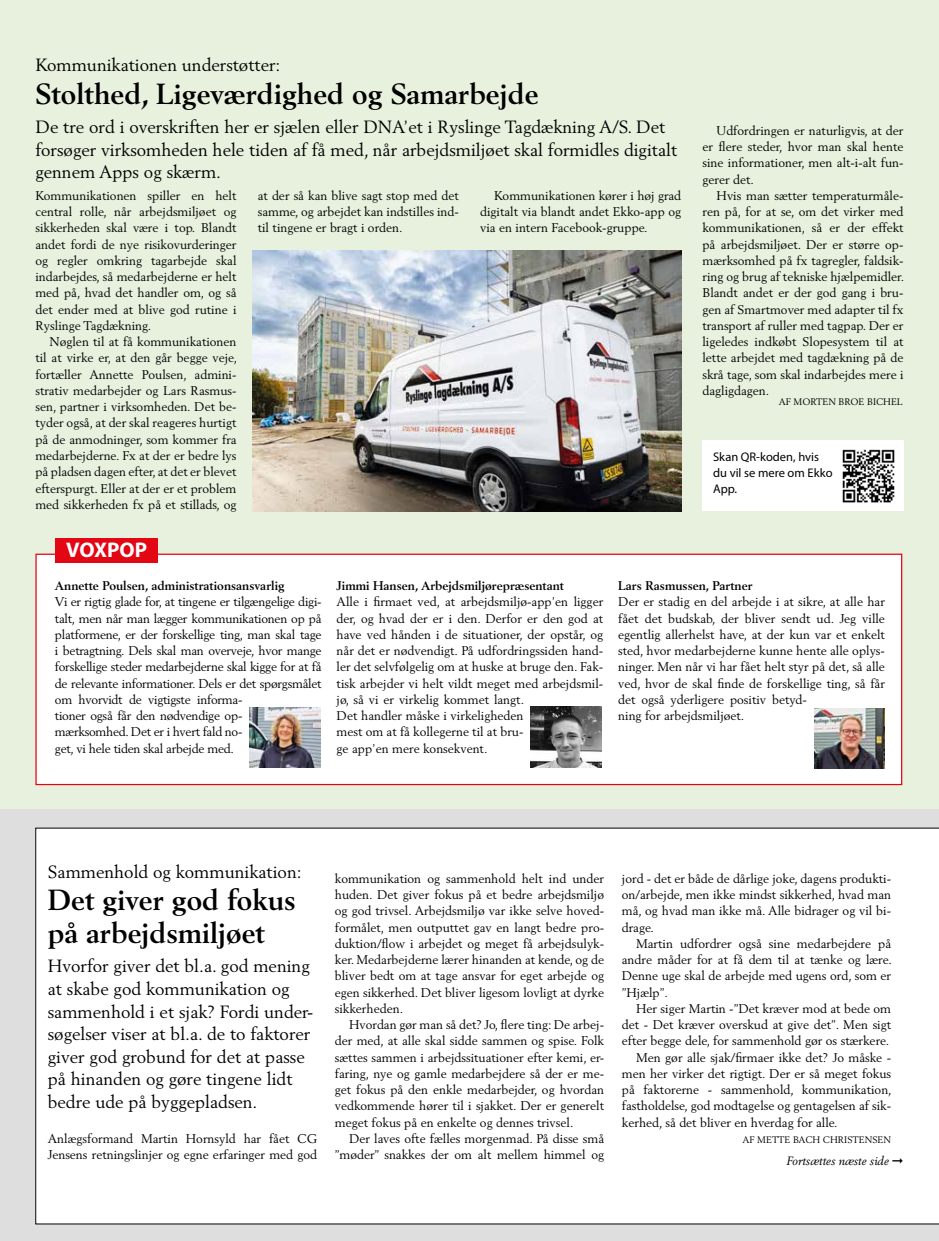
<style>
.page{position:relative;width:939px;height:1241px;background:#fff}
.page>*{position:absolute;margin:0;border:0;box-sizing:border-box;transform-origin:0 0}
.t1{font:700 28.75px/32.5px "Berling LT Std";color:#000}
.t2{font:700 21.25px "Myriad Pro";color:#fff}
.t3{font:17.5px/22.5px "Berling LT Std";color:#000}
.t4{font:12.5px/16.2px "Berling LT Std";color:#000;text-align:justify}
.t5{font:12.5px/16.2px "Berling LT Std";letter-spacing:-.02em;color:#000}
.t6{font:700 12.5px "Berling LT Std";color:#000}
.t7{font:12.5px/16.2px "Myriad Pro";color:#000}
.t8{font:italic 11.88px "Berling LT Std";color:#000}
.t9{font:9.38px "Berling LT Std";color:#000}
</style>
<div class="page">
<div style="left:0;top:808px;width:939px;height:432px;background:#dedede"></div>
<div style="left:35px;top:827px;width:904px;height:396px;background:#fff"></div>
<div style="left:0;top:0;width:939px;height:808px;background:#e7f1de"></div>
<div style="left:35px;top:553px;width:867px;height:232px;background:#fff;border:1px solid #e30613"></div>
<div style="left:55px;top:537px;width:103px;height:25px;background:#e30613"></div>
<img style="left:531px;top:706px;width:70px;height:61px">
<img style="left:814px;top:708px;width:71px;height:60px">
<img style="left:250px;top:707px;width:70px;height:60px">
<img style="left:252px;top:250px;width:429px;height:262px">
<div style="left:702px;top:440px;width:202px;height:71px;background:#fff"></div>
<img style="left:842px;top:449px;width:53px;height:54px">
<h3 class="t3" style="left:35px;top:54px;width:247px">Kommunikationen understøtter:</h3>
<h1 class="t1" style="left:35px;top:77px;width:505px">Stolthed, Ligeværdighed og Samarbejde</h1>
<h3 class="t3" style="left:35px;top:116px;width:643px">De tre ord i overskriften her er sjælen eller DNA’et i Ryslinge Tagdækning A/S. Det forsøger virksomheden hele tiden af få med, når arbejdsmiljøet skal formidles digitalt gennem Apps og skærm.</h3>
<p class="t4" style="left:35px;top:187px;width:203px">Kommunikationen spiller en helt central rolle, når arbejdsmiljøet og sikkerheden skal være i top. Blandt andet fordi de nye risikovurderinger og regler omkring tagarbejde skal indarbejdes, så medarbejderne er helt med på, hvad det handler om, og så det ender med at blive god rutine i Ryslinge Tagdækning.</p>
<p class="t4" style="left:35px;top:333px;width:203px;text-indent:14px">Nøglen til at få kommunikationen til at virke er, at den går begge veje, fortæller Annette Poulsen, admini&shy;strativ medarbejder og Lars Rasmus&shy;sen, partner i virksomheden. Det be&shy;tyder også, at der skal reageres hurtigt på de anmodninger, som kommer fra medarbejderne. Fx at der er bedre lys på pladsen dagen efter, at det er blevet efterspurgt. Eller at der er et problem med sikkerheden fx på et stillads, og</p>
<p class="t4" style="left:258px;top:187px;width:203px">at der så kan blive sagt stop med det samme, og arbejdet kan indstilles ind&shy;til tingene er bragt i orden.</p>
<p class="t4" style="left:480px;top:187px;width:203px;text-indent:14px">Kommunikationen kører i høj grad digitalt via blandt andet Ekko-app og via en intern Facebook-gruppe.</p>
<h2 class="t2" style="left:66px;top:536px;width:82px">VOXPOP</h2>
<p class="t4" style="left:702px;top:122px;width:203px;text-indent:14px">Udfordringen er naturligvis, at der er flere steder, hvor man skal hente sine informationer, men alt-i-alt fun&shy;gerer det.</p>
<p class="t4" style="left:702px;top:187px;width:203px;text-indent:14px">Hvis man sætter temperaturmåle&shy;ren på, for at se, om det virker med kommunikationen, så er der effekt på arbejdsmiljøet. Der er større op&shy;mærksomhed på fx tagregler, faldsik&shy;ring og brug af tekniske hjælpemidler.<br>Blandt andet er der god gang i bru&shy;gen af Smartmover med adapter til fx transport af ruller med tagpap. Der er ligeledes indkøbt Slopesystem til at lette arbejdet med tagdækning på de skrå tage, som skal indarbejdes mere i dagligdagen.</p>
<p class="t9" style="left:779px;top:396px;width:126px">AF MORTEN BROE BICHEL</p>
<p class="t7" style="left:713px;top:448px;width:121px">Skan QR-koden, hvis du vil se mere om Ekko<br>App.</p>
<p class="t6" style="left:55px;top:578px;width:231px">Annette Poulsen, administrationsansvarlig</p>
<p class="t5" style="left:55px;top:593px;width:268px">Vi er rigtig glade for, at tingene er tilgængelige digi&shy;talt, men når man lægger kommunikationen op på platformene, er der forskellige ting, man skal tage i betragtning. Dels skal man overveje, hvor mange forskellige steder medarbejderne skal kigge for at få de relevante informationer. Dels er det spørgsmålet om hvorvidt de vigtigste informa-<br>tioner også får den nødvendige op-<br>mærksomhed. Det er i hvert fald no-<br>get, vi hele tiden skal arbejde med.</p>
<p class="t6" style="left:337px;top:578px;width:229px">Jimmi Hansen, Arbejdsmiljørepræsentant</p>
<p class="t4" style="left:337px;top:593px;width:268px;text-align:left">Alle i firmaet ved, at arbejdsmiljø-app’en ligger der, og hvad der er i den. Derfor er den god at have ved hånden i de situationer, der opstår, og når det er nødvendigt. På udfordringssiden hand&shy;ler det selvfølgelig om at huske at bruge den. Fak&shy;tisk arbejder vi helt vildt meget med arbejdsmil&shy;jø, så vi er virkelig kommet langt.<br>Det handler måske i virkeligheden<br>mest om at få kollegerne til at bru-<br>ge app’en mere konsekvent.</p>
<p class="t6" style="left:618px;top:578px;width:136px">Lars Rasmussen, Partner</p>
<p class="t4" style="left:618px;top:593px;width:268px;text-align:left">Der er stadig en del arbejde i at sikre, at alle har fået det budskab, der bliver sendt ud. Jeg ville egentlig allerhelst have, at der kun var et enkelt sted, hvor medarbejderne kunne hente alle oplys&shy;ninger. Men når vi har fået helt styr på det, så alle ved, hvor de skal finde de forskellige ting, så får det også yderligere positiv betyd-<br>ning for arbejdsmiljøet.</p>
<h3 class="t3" style="left:48px;top:860px;width:255px">Sammenhold og kommunikation:</h3>
<h1 class="t1" style="left:48px;top:883px;width:250px">Det giver god fokus på arbejdsmiljøet</h1>
<h3 class="t3" style="left:48px;top:954px;width:267px">Hvorfor giver det bl.a. god mening at skabe god kommunikation og sammenhold i et sjak? Fordi under&shy;søgelser viser at bl.a. de to faktorer giver god grobund for det at passe på hinanden og gøre tingene lidt bedre ude på byggepladsen.</h3>
<p class="t4" style="left:48px;top:1130px;width:271px">Anlægsformand Martin Hornsyld har fået CG<br>Jensens retningslinjer og egne erfaringer med god</p>
<p class="t4" style="left:335px;top:870px;width:271px">kommunikation og sammenhold helt ind under huden. Det giver fokus på et bedre arbejdsmiljø og god trivsel. Arbejdsmiljø var ikke selve hoved&shy;formålet, men outputtet gav en langt bedre pro&shy;duktion/flow i arbejdet og meget få arbejdsulyk&shy;ker. Medarbejderne lærer hinanden at kende, og de bliver bedt om at tage ansvar for eget arbejde og egen sikkerhed. Det bliver ligesom lovligt at dyrke sikkerheden.</p>
<p class="t4" style="left:335px;top:1016px;width:271px;text-indent:14px">Hvordan gør man så det? Jo, flere ting: De arbej&shy;der med, at alle skal sidde sammen og spise. Folk sættes sammen i arbejdssituationer efter kemi, er&shy;faring, nye og gamle medarbejdere så der er me&shy;get fokus på den enkle medarbejder, og hvordan vedkommende hører til i sjakket. Der er generelt meget fokus på en enkelte og dennes trivsel.</p>
<p class="t4" style="left:335px;top:1130px;width:271px;text-align:right">Der laves ofte fælles morgenmad. På disse små ”møder” snakkes der om alt mellem himmel og</p>
<p class="t4" style="left:622px;top:870px;width:271px">jord - det er både de dårlige joke, dagens produkti&shy;on/arbejde, men ikke mindst sikkerhed, hvad man må, og hvad man ikke må. Alle bidrager og vil bi&shy;drage.</p>
<p class="t4" style="left:622px;top:935px;width:271px;text-indent:14px">Martin udfordrer også sine medarbejdere på andre måder for at få dem til at tænke og lære.<br>Denne uge skal de arbejde med ugens ord, som er ”Hjælp”.</p>
<p class="t4" style="left:636px;top:1000px;width:257px">Her siger Martin -”Det kræver mod at bede om</p>
<p class="t4" style="left:622px;top:1016px;width:271px">det - Det kræver overskud at give det”. Men sigt</p>
<p class="t4" style="left:622px;top:1032px;width:269px">efter begge dele, for sammenhold gør os stærkere.</p>
<p class="t4" style="left:636px;top:1048px;width:257px">Men gør alle sjak/firmaer ikke det? Jo måske -</p>
<p class="t4" style="left:622px;top:1065px;width:271px">men her virker det rigtigt. Der er så meget fokus</p>
<p class="t4" style="left:622px;top:1081px;width:271px">på faktorerne - sammenhold, kommunikation,</p>
<p class="t4" style="left:622px;top:1097px;width:271px">fastholdelse, god modtagelse og gentagelsen af sik-</p>
<p class="t4" style="left:622px;top:1113px;width:217px">kerhed, så det bliver en hverdag for alle.</p>
<p class="t9" style="left:742px;top:1133px;width:150px">AF METTE BACH CHRISTENSEN</p>
<p class="t8" style="left:786px;top:1153px;width:118px">Fortsættes næste side ➞</p>
</div>
